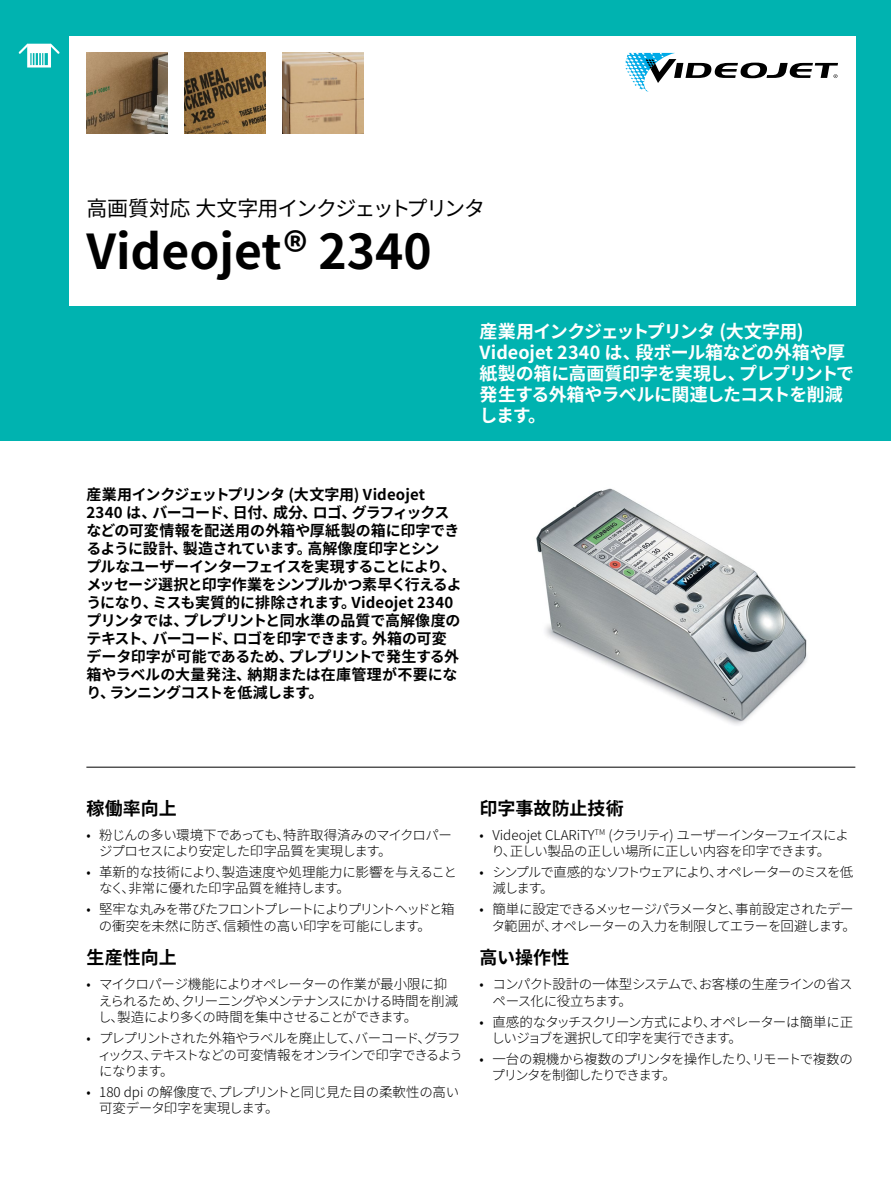
<style>
.page{position:relative;width:891px;height:1188px;background:#fff}
.page>*{position:absolute;margin:0;border:0;box-sizing:border-box;transform-origin:0 0}
.t1{font:700 48px "Noto Sans CJ Kjp";color:#000}
.t2{font:21px "Noto Sans CJ Kjp";letter-spacing:-.055em;color:#000}
.t3{font:700 18px/21px "Noto Sans CJ Kjp";letter-spacing:-.025em;color:#fff}
.t4{font:700 18px "Noto Sans CJ Kjp";letter-spacing:.005em;color:#000}
.t5{font:700 15px/18px "Noto Sans CJ Kjp";letter-spacing:-.025em;color:#000}
.t6{font:300 13.5px/16.5px "Noto Sans CJ Kjp";letter-spacing:-.06em;color:#000}
.t7{font:300 13.5px/16.5px "Noto Sans CJ Kjp";letter-spacing:-.08em;color:#000}
.t8{font:300 13.5px/16.5px "Noto Sans CJ Kjp";letter-spacing:-.04em;color:#000;text-align:center}
.t9{font:300 13.5px/16.5px "Noto Sans CJ Kjp";letter-spacing:-.01em;color:#000}
.t10{font:300 13.5px/16.5px "Noto Sans CJ Kjp";letter-spacing:-.025em;color:#000}
.t11{font:300 13.5px/16.5px "Noto Sans CJ Kjp";letter-spacing:-.09em;color:#000}
</style>
<div class="page">
<div style="left:0;top:0;width:891px;height:441px;background:#00b3b0"></div>
<div style="left:69px;top:36px;width:786px;height:270px;background:#fff"></div>
<svg style="left:19px;top:44px;width:41px;height:24px"></svg>
<svg style="left:625px;top:53px;width:213px;height:39px"></svg>
<img style="left:283px;top:53px;width:81px;height:81px">
<img style="left:86px;top:53px;width:81px;height:81px">
<hr style="left:86px;top:767px;width:769px;height:1px;background:#000">
<img style="left:185px;top:53px;width:81px;height:81px">
<img style="left:536px;top:488px;width:271px;height:237px">
<h2 class="t2" style="left:86px;top:197px;width:400px">高画質対応 大文字用インクジェットプリンタ</h2>
<h1 class="t1" style="left:86px;top:224px;width:347px">Videojet® 2340</h1>
<h3 class="t3" style="left:480px;top:321px;width:376px">産業用インクジェットプリンタ (大文字用)<br>Videojet 2340 は、段ボール箱などの外箱や厚紙製の箱に高画質印字を実現し、プレプリントで発生する外箱やラベルに関連したコストを削減します。</h3>
<p class="t5" style="left:86px;top:486px;width:377px">産業用インクジェットプリンタ (大文字用) Videojet<br>2340 は、バーコード、日付、成分、ロゴ、グラフィックスなどの可変情報を配送用の外箱や厚紙製の箱に印字できるように設計、製造されています。高解像度印字とシン<br>プルなユーザーインターフェイスを実現することにより、メッセージ選択と印字作業をシンプルかつ素早く行えるようになり、ミスも実質的に排除されます。Videojet 2340プリンタでは、プレプリントと同水準の品質で高解像度のテキスト、バーコード、ロゴを印字できます。外箱の可変データ印字が可能であるため、プレプリントで発生する外箱やラベルの大量発注、納期または在庫管理が不要になり、ランニングコストを低減します。</p>
<h3 class="t4" style="left:86px;top:798px;width:92px">稼働率向上</h3>
<p class="t6" style="left:99px;top:827px;width:354px;text-indent:-13px">• 粉じんの多い環境下であっても、特許取得済みのマイクロパージプロセスにより安定した印字品質を実現します。</p>
<p class="t9" style="left:99px;top:864px;width:360px;text-indent:-13px">• 革新的な技術により、製造速度や処理能力に影響を与えることなく、非常に優れた印字品質を維持します。</p>
<p class="t6" style="left:99px;top:901px;width:357px;text-indent:-13px">• 堅牢な丸みを帯びたフロントプレートによりプリントヘッドと箱の衝突を未然に防ぎ、信頼性の高い印字を可能にします。</p>
<h3 class="t4" style="left:86px;top:948px;width:92px">生産性向上</h3>
<p class="t6" style="left:98px;top:977px;width:362px;text-indent:-12px">• マイクロパージ機能によりオペレーターの作業が最小限に抑えられるため、クリーニングやメンテナンスにかける時間を削減し、製造により多くの時間を集中させることができます。</p>
<p class="t7" style="left:98px;top:1030px;width:366px;text-indent:-12px">• プレプリントされた外箱やラベルを廃止して、バーコード、グラフィックス、テキストなどの可変情報をオンラインで印字できるようになります。</p>
<p class="t10" style="left:99px;top:1084px;width:362px;text-indent:-13px">• 180 dpi の解像度で、プレプリントと同じ見た目の柔軟性の高い可変データ印字を実現します。</p>
<h3 class="t4" style="left:480px;top:798px;width:146px">印字事故防止技術</h3>
<p class="t8" style="left:480px;top:827px;width:371px">• Videojet CLARiTY<sup>TM</sup> (クラリティ) ユーザーインターフェイスにより、正しい製品の正しい場所に正しい内容を印字できます。</p>
<p class="t11" style="left:492px;top:864px;width:362px;text-indent:-13px">• シンプルで直感的なソフトウェアにより、オペレーターのミスを低減します。</p>
<p class="t6" style="left:480px;top:901px;width:378px;text-align:right">• 簡単に設定できるメッセージパラメータと、事前設定されたデータ範囲が、オペレーターの入力を制限してエラーを回避します。</p>
<h3 class="t4" style="left:480px;top:948px;width:91px">高い操作性</h3>
<p class="t6" style="left:493px;top:977px;width:362px;text-indent:-13px">• コンパクト設計の一体型システムで、お客様の生産ラインの省スペース化に役立ちます。</p>
<p class="t6" style="left:491px;top:1014px;width:363px;text-indent:-12px">• 直感的なタッチスクリーン方式により、オペレーターは簡単に正しいジョブを選択して印字を実行できます。</p>
<p class="t7" style="left:492px;top:1051px;width:363px;text-indent:-12px">• 一台の親機から複数のプリンタを操作したり、リモートで複数のプリンタを制御したりできます。</p>
</div>
